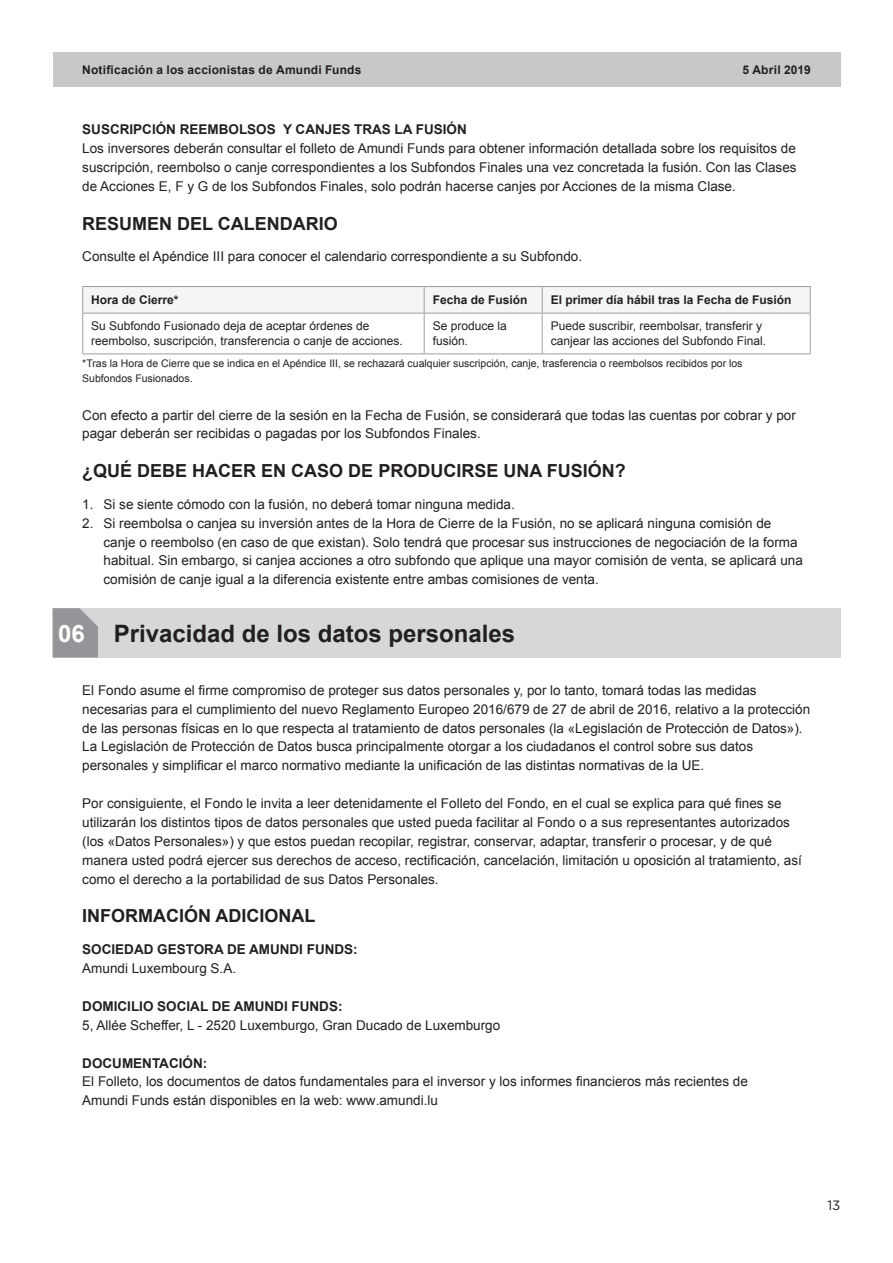
<style>
.page{position:relative;width:893px;height:1263px;background:#fff}
.page>*{position:absolute;margin:0;border:0;box-sizing:border-box;transform-origin:0 0}
.t1{font:700 24px "Arial";color:#231f20}
.t2{font:700 18px "Arial";color:#231f20}
.t3{font:13.5px/18.9px "Arial";color:#231f20}
.t4{font:700 13.5px "Arial";color:#231f20}
.t5{font:13.5px "Gotham";color:#231f20}
.t6{font:12px/15px "Arial";color:#231f20}
.t7{font:700 12px "Arial";color:#231f20}
.t8{font:700 12px "Arial";letter-spacing:.02em;color:#231f20}
.t9{font:10.5px/14.4px "Arial";color:#231f20}
.s1{color:#fff}
</style>
<div class="page">
<div style="left:53px;top:53px;width:787px;height:34px;background:#c7c8ca"></div>
<svg style="left:82px;top:286px;width:729px;height:27px"></svg>
<hr style="left:82px;top:313px;width:342px;height:1px;background:#9d9fa2">
<hr style="left:82px;top:314px;width:1px;height:39px;background:#9d9fa2">
<hr style="left:424px;top:313px;width:118px;height:1px;background:#9d9fa2">
<hr style="left:424px;top:314px;width:1px;height:39px;background:#9d9fa2">
<hr style="left:542px;top:313px;width:269px;height:1px;background:#9d9fa2">
<hr style="left:542px;top:314px;width:1px;height:39px;background:#9d9fa2">
<hr style="left:810px;top:314px;width:1px;height:39px;background:#9d9fa2">
<hr style="left:82px;top:353px;width:342px;height:1px;background:#9d9fa2">
<hr style="left:424px;top:353px;width:118px;height:1px;background:#9d9fa2">
<hr style="left:542px;top:353px;width:269px;height:1px;background:#9d9fa2">
<div style="left:53px;top:608px;width:787px;height:49px;background:#d6d7d9"></div>
<svg style="left:53px;top:608px;width:45px;height:49px;background:#989a9d"></svg>
<p class="t7" style="left:82px;top:62px;width:281px">Notificación a los accionistas de Amundi Funds</p>
<p class="t8" style="left:742px;top:62px;width:70px">5 Abril 2019</p>
<p class="t4" style="left:82px;top:121px;width:386px">SUSCRIPCIÓN REEMBOLSOS Y CANJES TRAS LA FUSIÓN</p>
<p class="t3" style="left:82px;top:139px;width:716px;text-align:justify">Los inversores deberán consultar el folleto de Amundi Funds para obtener información detallada sobre los requisitos de suscripción, reembolso o canje correspondientes a los Subfondos Finales una vez concretada la fusión. Con las Clases de Acciones E, F y G de los Subfondos Finales, solo podrán hacerse canjes por Acciones de la misma Clase.</p>
<h2 class="t2" style="left:82px;top:211px;width:257px">RESUMEN DEL CALENDARIO</h2>
<p class="t3" style="left:82px;top:247px;width:501px">Consulte el Apéndice III para conocer el calendario correspondiente a su Subfondo.</p>
<p class="t7" style="left:91px;top:292px;width:89px">Hora de Cierre*</p>
<p class="t7" style="left:433px;top:292px;width:96px">Fecha de Fusión</p>
<p class="t7" style="left:551px;top:292px;width:242px">El primer día hábil tras la Fecha de Fusión</p>
<p class="t6" style="left:91px;top:319px;width:313px">Su Subfondo Fusionado deja de aceptar órdenes de reembolso, suscripción, transferencia o canje de acciones.</p>
<p class="t6" style="left:433px;top:319px;width:76px">Se produce la fusión.</p>
<p class="t6" style="left:551px;top:319px;width:217px">Puede suscribir, reembolsar, transferir y canjear las acciones del Subfondo Final.</p>
<p class="t9" style="left:82px;top:357px;width:662px">*Tras la Hora de Cierre que se indica en el Apéndice III, se rechazará cualquier suscripción, canje, trasferencia o reembolsos recibidos por los<br>Subfondos Fusionados.</p>
<p class="t3" style="left:82px;top:405px;width:715px">Con efecto a partir del cierre de la sesión en la Fecha de Fusión, se considerará que todas las cuentas por cobrar y por pagar deberán ser recibidas o pagadas por los Subfondos Finales.</p>
<h2 class="t2" style="left:82px;top:459px;width:545px">¿QUÉ DEBE HACER EN CASO DE PRODUCIRSE UNA FUSIÓN?</h2>
<p class="t3" style="left:82px;top:495px;width:434px">1. Si se siente cómodo con la fusión, no deberá tomar ninguna medida.</p>
<p class="t3" style="left:104px;top:514px;width:701px;text-indent:-21px">2. Si reembolsa o canjea su inversión antes de la Hora de Cierre de la Fusión, no se aplicará ninguna comisión de canje o reembolso (en caso de que existan). Solo tendrá que procesar sus instrucciones de negociación de la forma habitual. Sin embargo, si canjea acciones a otro subfondo que aplique una mayor comisión de venta, se aplicará una comisión de canje igual a la diferencia existente entre ambas comisiones de venta.</p>
<h1 class="t1" style="left:58px;top:617px;width:459px"><span class="s1">06</span> Privacidad de los datos personales</h1>
<p class="t3" style="left:82px;top:681px;width:729px">El Fondo asume el firme compromiso de proteger sus datos personales y, por lo tanto, tomará todas las medidas necesarias para el cumplimiento del nuevo Reglamento Europeo 2016/679 de 27 de abril de 2016, relativo a la protección de las personas físicas en lo que respecta al tratamiento de datos personales (la «Legislación de Protección de Datos»).<br>La Legislación de Protección de Datos busca principalmente otorgar a los ciudadanos el control sobre sus datos personales y simplificar el marco normativo mediante la unificación de las distintas normativas de la UE.</p>
<p class="t3" style="left:82px;top:794px;width:721px">Por consiguiente, el Fondo le invita a leer detenidamente el Folleto del Fondo, en el cual se explica para qué fines se utilizarán los distintos tipos de datos personales que usted pueda facilitar al Fondo o a sus representantes autorizados (los «Datos Personales») y que estos puedan recopilar, registrar, conservar, adaptar, transferir o procesar, y de qué manera usted podrá ejercer sus derechos de acceso, rectificación, cancelación, limitación u oposición al tratamiento, así como el derecho a la portabilidad de sus Datos Personales.</p>
<h2 class="t2" style="left:82px;top:904px;width:235px">INFORMACIÓN ADICIONAL</h2>
<p class="t4" style="left:82px;top:940px;width:277px">SOCIEDAD GESTORA DE AMUNDI FUNDS:</p>
<p class="t3" style="left:82px;top:959px;width:155px">Amundi Luxembourg S.A.</p>
<p class="t4" style="left:82px;top:997px;width:262px">DOMICILIO SOCIAL DE AMUNDI FUNDS:</p>
<p class="t3" style="left:82px;top:1016px;width:419px">5, Allée Scheffer, L - 2520 Luxemburgo, Gran Ducado de Luxemburgo</p>
<p class="t4" style="left:82px;top:1054px;width:126px">DOCUMENTACIÓN:</p>
<p class="t3" style="left:82px;top:1072px;width:667px">El Folleto, los documentos de datos fundamentales para el inversor y los informes financieros más recientes de<br>Amundi Funds están disponibles en la web: www.amundi.lu</p>
<p class="t5" style="left:827px;top:1197px;width:15px">13</p>
</div>
